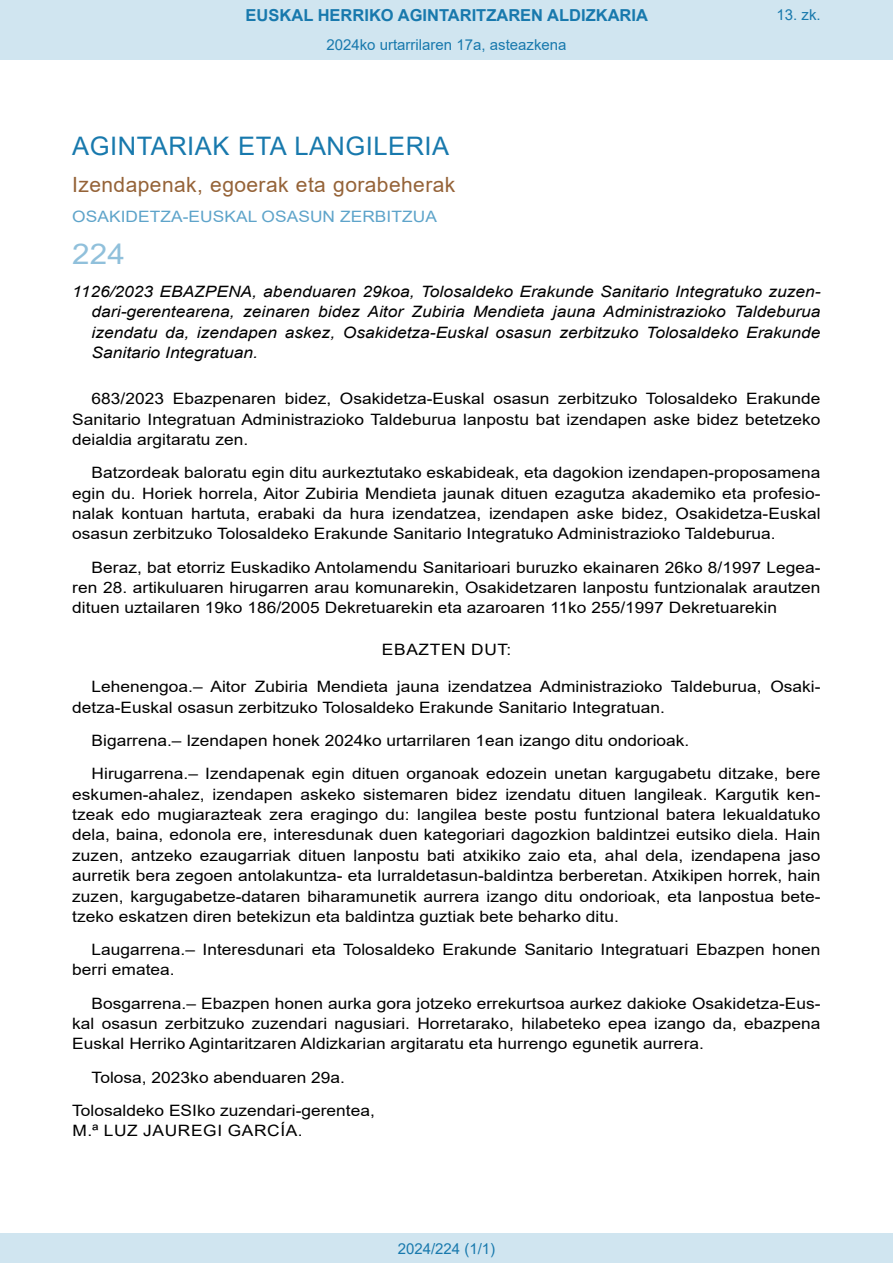
<style>
.page{position:relative;width:893px;height:1263px;background:#fff}
.page>*{position:absolute;margin:0;border:0;box-sizing:border-box;transform-origin:0 0}
.BOPVOrden{font:28.5px "Arial";color:#90c0db;scale:1.11 1}
.BOPVSeccion{font:25.5px "Arial";letter-spacing:.02em;color:#1879ad}
.BOPVSubseccion{font:21px "Arial";letter-spacing:.02em;color:#956338}
.t1{font:700 16.5px "Arial";color:#1879ad}
.BOPVDetalle{font:15.6px/20.4px "Arial";color:#000;text-align:justify;scale:1.11 1}
.BOPVTitulo{font:italic 15.6px/20.4px "Arial";color:#000;text-align:justify;scale:1.11 1}
.BOPVFirmaPuesto{font:15.6px "Arial";color:#000;scale:1.11 1}
.BOPVOrganismo{font:15.6px "Arial";letter-spacing:.005em;color:#5ea4ca;scale:1.11 1}
.BOPVFirmaLugFec{font:15.6px "Arial";color:#000;scale:1.11 1}
.BOPVFirmaNombre{font:15.6px "Arial";letter-spacing:.035em;color:#000;scale:1.11 1}
.BOPVClave{font:15.6px "Arial";letter-spacing:.035em;color:#000;scale:1.11 1}
.Paginacion_Centro{font:15px "Arial";color:#1879ad}
</style>
<div class="page">
<div style="left:0;top:0;width:893px;height:60px;background:#d0e5f0"></div>
<div style="left:0;top:1233px;width:893px;height:30px;background:#d0e5f0"></div>
<p class="t1" style="left:246px;top:3px;width:404px">EUSKAL HERRIKO AGINTARITZAREN ALDIZKARIA</p>
<p class="Paginacion_Centro" style="left:326px;top:35px;width:242px">2024ko urtarrilaren 17a, asteazkena</p>
<p class="Paginacion_Centro" style="left:776px;top:5px;width:46px">13. zk.</p>
<p class="BOPVSeccion" style="left:72px;top:128px;width:378px">AGINTARIAK ETA LANGILERIA</p>
<p class="BOPVSubseccion" style="left:72px;top:170px;width:385px">Izendapenak, egoerak eta gorabeherak</p>
<p class="BOPVOrganismo" style="left:72px;top:205px;width:330px">OSAKIDETZA-EUSKAL OSASUN ZERBITZUA</p>
<p class="BOPVOrden" style="left:72px;top:234px;width:49px">224</p>
<p class="BOPVTitulo" style="left:92px;top:282px;width:658px;text-indent:-19px">1126/2023 EBAZPENA, abenduaren 29koa, Tolosaldeko Erakunde Sanitario Integratuko zuzen&shy;dari-gerentearena, zeinaren bidez Aitor Zubiria Mendieta jauna Administrazioko Taldeburua izendatu da, izendapen askez, Osakidetza-Euskal osasun zerbitzuko Tolosaldeko Erakunde Sanitario Integratuan.</p>
<p class="BOPVDetalle" style="left:72px;top:388px;width:676px;text-indent:19px">683/2023 Ebazpenaren bidez, Osakidetza-Euskal osasun zerbitzuko Tolosaldeko Erakunde Sanitario Integratuan Administrazioko Taldeburua lanpostu bat izendapen aske bidez betetzeko deialdia argitaratu zen.</p>
<p class="BOPVDetalle" style="left:72px;top:462px;width:676px;text-indent:19px">Batzordeak baloratu egin ditu aurkeztutako eskabideak, eta dagokion izendapen-proposamena egin du. Horiek horrela, Aitor Zubiria Mendieta jaunak dituen ezagutza akademiko eta profesio&shy;nalak kontuan hartuta, erabaki da hura izendatzea, izendapen aske bidez, Osakidetza-Euskal osasun zerbitzuko Tolosaldeko Erakunde Sanitario Integratuko Administrazioko Taldeburua.</p>
<p class="BOPVDetalle" style="left:72px;top:557px;width:676px;text-indent:19px">Beraz, bat etorriz Euskadiko Antolamendu Sanitarioari buruzko ekainaren 26ko 8/1997 Legea&shy;ren 28. artikuluaren hirugarren arau komunarekin, Osakidetzaren lanpostu funtzionalak arautzen dituen uztailaren 19ko 186/2005 Dekretuarekin eta azaroaren 11ko 255/1997 Dekretuarekin</p>
<p class="BOPVClave" style="left:382px;top:639px;width:118px">EBAZTEN DUT:</p>
<p class="BOPVDetalle" style="left:72px;top:677px;width:676px;text-indent:19px">Lehenengoa.– Aitor Zubiria Mendieta jauna izendatzea Administrazioko Taldeburua, Osaki&shy;detza-Euskal osasun zerbitzuko Tolosaldeko Erakunde Sanitario Integratuan.</p>
<p class="BOPVDetalle" style="left:92px;top:730px;width:540px">Bigarrena.– Izendapen honek 2024ko urtarrilaren 1ean izango ditu ondorioak.</p>
<p class="BOPVDetalle" style="left:72px;top:763px;width:676px;text-indent:19px">Hirugarrena.– Izendapenak egin dituen organoak edozein unetan kargugabetu ditzake, bere eskumen-ahalez, izendapen askeko sistemaren bidez izendatu dituen langileak. Kargutik ken&shy;tzeak edo mugiarazteak zera eragingo du: langilea beste postu funtzional batera lekualdatuko dela, baina, edonola ere, interesdunak duen kategoriari dagozkion baldintzei eutsiko diela. Hain zuzen, antzeko ezaugarriak dituen lanpostu bati atxikiko zaio eta, ahal dela, izendapena jaso aurretik bera zegoen antolakuntza- eta lurraldetasun-baldintza berberetan. Atxikipen horrek, hain zuzen, kargugabetze-dataren biharamunetik aurrera izango ditu ondorioak, eta lanpostua bete&shy;tzeko eskatzen diren betekizun eta baldintza guztiak bete beharko ditu.</p>
<p class="BOPVDetalle" style="left:72px;top:939px;width:676px;text-indent:19px">Laugarrena.– Interesdunari eta Tolosaldeko Erakunde Sanitario Integratuari Ebazpen honen berri ematea.</p>
<p class="BOPVDetalle" style="left:72px;top:993px;width:676px;text-indent:19px">Bosgarrena.– Ebazpen honen aurka gora jotzeko errekurtsoa aurkez dakioke Osakidetza-Eus&shy;kal osasun zerbitzuko zuzendari nagusiari. Horretarako, hilabeteko epea izango da, ebazpena Euskal Herriko Agintaritzaren Aldizkarian argitaratu eta hurrengo egunetik aurrera.</p>
<p class="BOPVFirmaLugFec" style="left:92px;top:1066px;width:230px">Tolosa, 2023ko abenduaren 29a.</p>
<p class="BOPVFirmaPuesto" style="left:72px;top:1099px;width:274px">Tolosaldeko ESIko zuzendari-gerentea,</p>
<p class="BOPVFirmaNombre" style="left:73px;top:1120px;width:209px">M.ª LUZ JAUREGI GARCÍA.</p>
<p class="Paginacion_Centro" style="left:398px;top:1238px;width:99px">2024/224 (1/1)</p>
</div>
